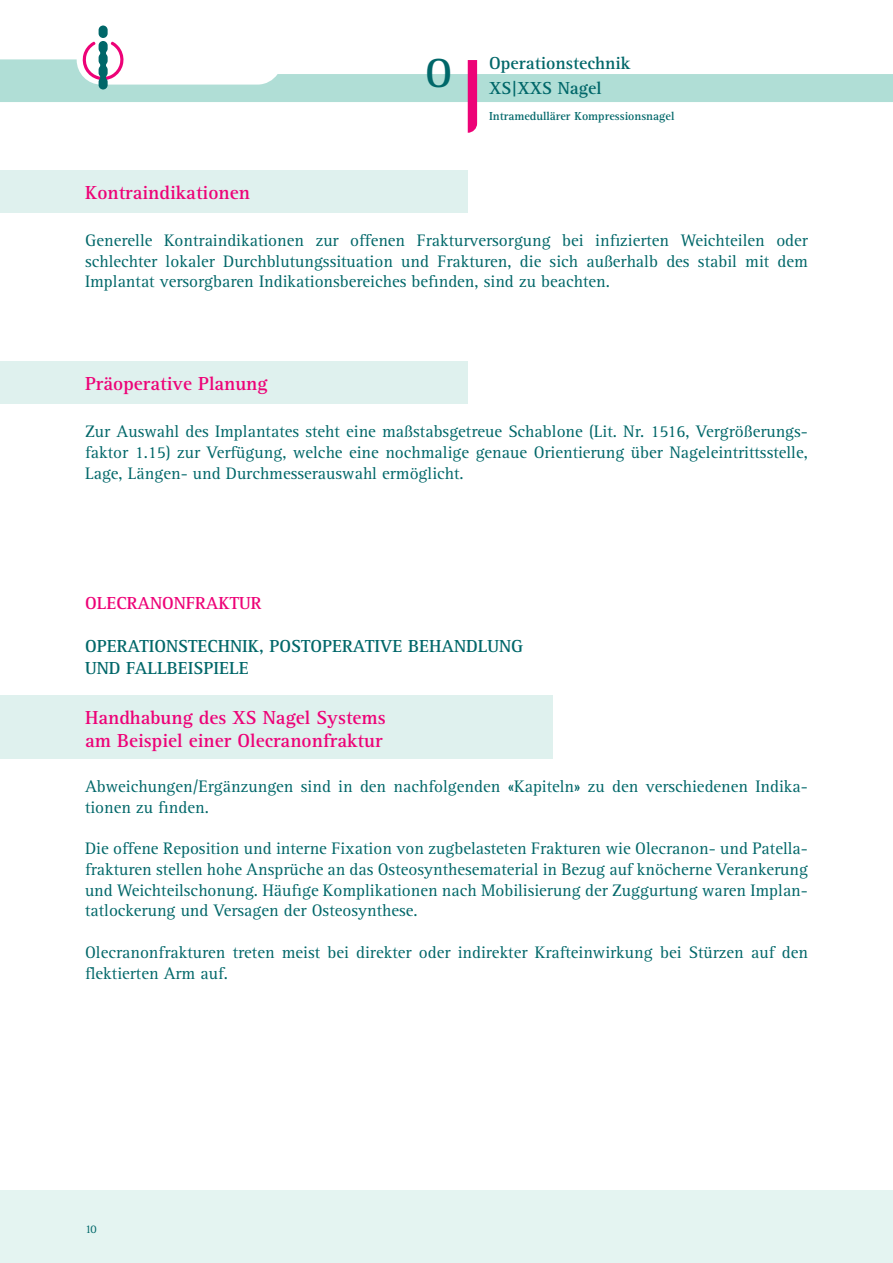
<style>
.page{position:relative;width:893px;height:1263px;background:#fff}
.page>*{position:absolute;margin:0;border:0;box-sizing:border-box;transform-origin:0 0}
.t1{font:700 42px "Rotis Serif";color:#006769}
.Teilüberschrift_DE_o{font:700 19.5px "Rotis Serif";color:#ed0277}
.Überschrift_DE{font:700 19.5px "Rotis Serif";color:#ed0277}
.Überschrift_DE_GB_IN{font:700 18px/25.5px "Rotis Serif";color:#006769}
.Überschrift_DE_GB_IN-2{font:700 18px "Rotis Serif";color:#ed0277}
.Überschrift_DE_GB_oh{font:700 18px "Rotis Serif";color:#006769}
.Standard_DE{font:17.25px/20.7px "Rotis Serif";color:#006769;text-align:justify}
.t2{font:700 12px "Rotis Serif";color:#006769}
.t3{font:12px "Rotis Serif";color:#006769}
</style>
<div class="page">
<div style="left:0;top:1191px;width:893px;height:72px;background:#e4f4f1"></div>
<svg style="left:0;top:26px;width:893px;height:107px"></svg>
<div style="left:0;top:170px;width:468px;height:43px;background:#dff1ee"></div>
<div style="left:0;top:361px;width:468px;height:43px;background:#dff1ee"></div>
<div style="left:0;top:695px;width:553px;height:64px;background:#dff1ee"></div>
<p class="Überschrift_DE" style="left:85px;top:181px;width:166px">Kontraindikationen</p>
<h1 class="t1" style="left:425px;top:48px;width:29px">O</h1>
<p class="Überschrift_DE_GB_IN" style="left:489px;top:51px;width:143px">Operationstechnik<br>XS|XXS Nagel</p>
<p class="t2" style="left:489px;top:109px;width:187px">Intramedullärer Kompressionsnagel</p>
<p class="Standard_DE" style="left:85px;top:230px;width:724px">Generelle Kontraindikationen zur offenen Frakturversorgung bei infizierten Weichteilen oder schlechter lokaler Durchblutungssituation und Frakturen, die sich außerhalb des stabil mit dem Implantat versorgbaren Indikationsbereiches befinden, sind zu beachten.</p>
<p class="Überschrift_DE" style="left:85px;top:372px;width:184px">Präoperative Planung</p>
<p class="Standard_DE" style="left:85px;top:422px;width:724px">Zur Auswahl des Implantates steht eine maßstabsgetreue Schablone (Lit. Nr. 1516, Vergrößerungs&shy;faktor 1.15) zur Verfügung, welche eine nochmalige genaue Orientierung über Nageleintrittsstelle, Lage, Längen- und Durchmesserauswahl ermöglicht.</p>
<p class="Überschrift_DE_GB_IN-2" style="left:85px;top:592px;width:178px">OLECRANONFRAKTUR</p>
<p class="Überschrift_DE_GB_IN" style="left:85px;top:634px;width:440px">OPERATIONSTECHNIK, POSTOPERATIVE BEHANDLUNG</p>
<p class="Überschrift_DE_GB_oh" style="left:85px;top:657px;width:165px">UND FALLBEISPIELE</p>
<p class="Teilüberschrift_DE_o" style="left:85px;top:706px;width:302px">Handhabung des XS Nagel Systems</p>
<p class="Teilüberschrift_DE_o" style="left:85px;top:729px;width:299px">am Beispiel einer Olecranonfraktur</p>
<p class="Standard_DE" style="left:85px;top:777px;width:724px">Abweichungen/Ergänzungen sind in den nachfolgenden «Kapiteln» zu den verschiedenen Indika&shy;tionen zu finden.</p>
<p class="Standard_DE" style="left:85px;top:839px;width:724px">Die offene Reposition und interne Fixation von zugbelasteten Frakturen wie Olecranon- und Patella&shy;frakturen stellen hohe Ansprüche an das Osteosynthesematerial in Bezug auf knöcherne Verankerung und Weichteilschonung. Häufige Komplikationen nach Mobilisierung der Zuggurtung waren Implan&shy;tatlockerung und Versagen der Osteosynthese.</p>
<p class="Standard_DE" style="left:85px;top:942px;width:724px">Olecranonfrakturen treten meist bei direkter oder indirekter Krafteinwirkung bei Stürzen auf den flektierten Arm auf.</p>
<p class="t3" style="left:85px;top:1222px;width:13px">10</p>
</div>
